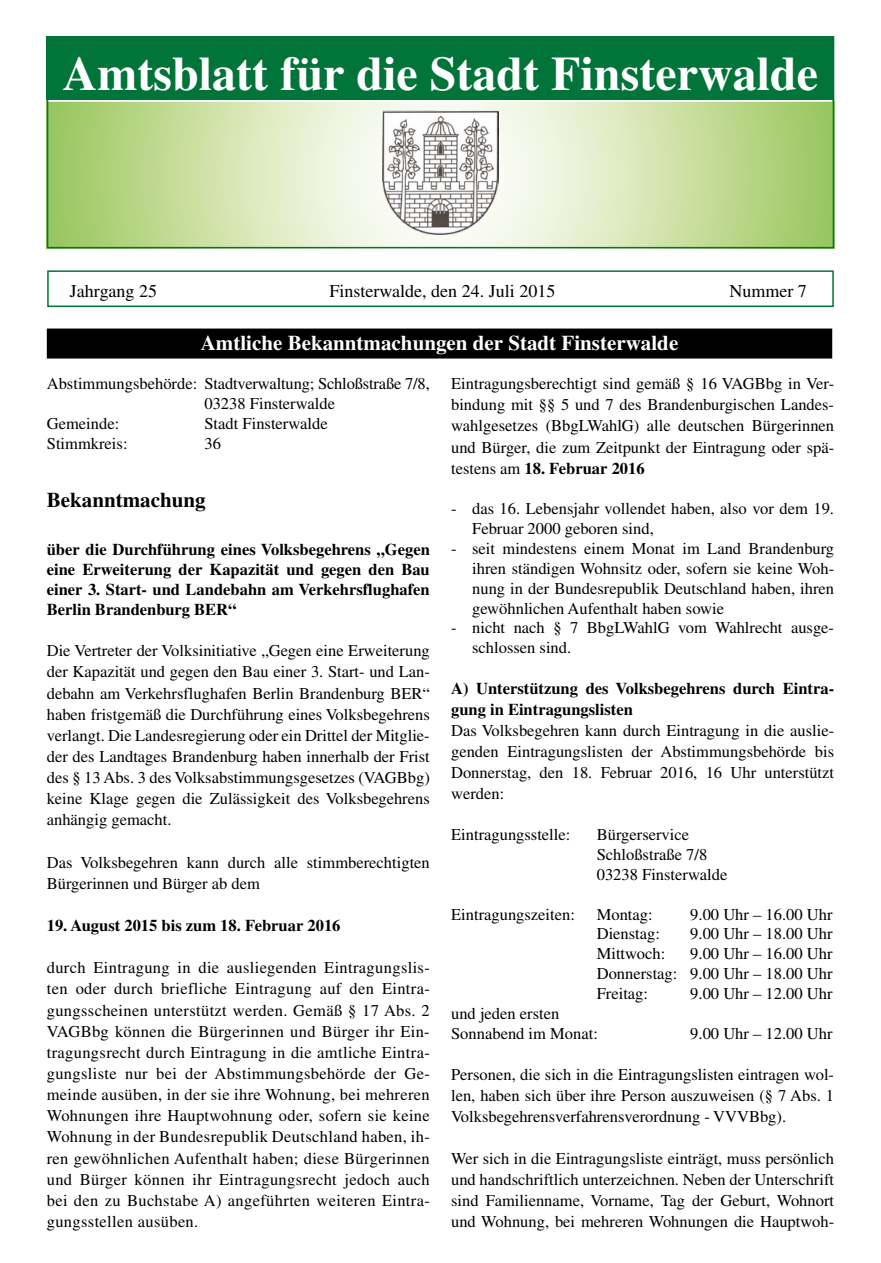
<style>
.page{position:relative;width:881px;height:1263px;background:#fff}
.page>*{position:absolute;margin:0;border:0;box-sizing:border-box;transform-origin:0 0}
.t1{font:700 48px "Times LT";color:#fff}
.t2{font:700 21px "Times LT";color:#fff}
.t3{font:700 21px "Times LT";color:#000}
.t4{font:18px "Times LT";color:#000}
.t5{font:16.5px/21.1px "Times LT";color:#000;text-align:justify}
.t6{font:700 16.5px/20px "Times LT";color:#000;text-align:justify}
.s1{font-weight:700}
</style>
<div class="page">
<div style="left:47px;top:270px;width:786px;height:37px;border:2px solid #007439"></div>
<svg style="left:47px;top:102px;width:786px;height:147px;background:#cedfaf"></svg>
<div style="left:47px;top:36px;width:786px;height:64px;background:#007439"></div>
<div style="left:47px;top:37px;width:786px;height:211px;border:2px solid #007439"></div>
<div style="left:47px;top:328px;width:784px;height:30px;background:#8a8a8a"></div>
<div style="left:47px;top:329px;width:784px;height:30px;background:#000"></div>
<h1 class="t1" style="left:63px;top:45px;width:756px">Amtsblatt für die Stadt Finsterwalde</h1>
<p class="t4" style="left:70px;top:281px;width:89px">Jahrgang 25</p>
<p class="t4" style="left:329px;top:281px;width:227px">Finsterwalde, den 24. Juli 2015</p>
<p class="t4" style="left:729px;top:281px;width:79px">Nummer 7</p>
<p class="t2" style="left:201px;top:330px;width:479px">Amtliche Bekanntmachungen der Stadt Finsterwalde</p>
<p class="t5" style="left:47px;top:373px;width:384px">Abstimmungsbehörde: Stadtverwaltung; Schloßstraße 7/8,</p>
<p class="t5" style="left:204px;top:393px;width:132px">03238 Finsterwalde</p>
<p class="t5" style="left:47px;top:413px;width:74px">Gemeinde:</p>
<p class="t5" style="left:204px;top:413px;width:125px">Stadt Finsterwalde</p>
<p class="t5" style="left:47px;top:433px;width:82px">Stimmkreis:</p>
<p class="t5" style="left:204px;top:433px;width:18px">36</p>
<p class="t5" style="left:451px;top:373px;width:384px">Eintragungsberechtigt sind gemäß § 16 VAGBbg in Ver&shy;bindung mit §§ 5 und 7 des Brandenburgischen Landes&shy;wahlgesetzes (BbgLWahlG) alle deutschen Bürgerinnen und Bürger, die zum Zeitpunkt der Eintragung oder spä&shy;testens am <span class="s1">18. Februar 2016</span></p>
<p class="t5" style="left:472px;top:499px;width:363px;line-height:19.8px;text-indent:-21px">- das 16. Lebensjahr vollendet haben, also vor dem 19.<br>Februar 2000 geboren sind,</p>
<p class="t5" style="left:472px;top:538px;width:363px;line-height:19.8px;text-indent:-21px">- seit mindestens einem Monat im Land Brandenburg ihren ständigen Wohnsitz oder, sofern sie keine Woh&shy;nung in der Bundesrepublik Deutschland haben, ihren gewöhnlichen Aufenthalt haben sowie</p>
<p class="t5" style="left:472px;top:618px;width:363px;line-height:19.8px;text-indent:-21px">- nicht nach § 7 BbgLWahlG vom Wahlrecht ausge&shy;schlossen sind.</p>
<p class="t6" style="left:451px;top:678px;width:384px;line-height:21px">A) Unterstützung des Volksbegehrens durch Eintra&shy;gung in Eintragungslisten</p>
<p class="t5" style="left:451px;top:720px;width:384px">Das Volksbegehren kann durch Eintragung in die auslie&shy;genden Eintragungslisten der Abstimmungsbehörde bis Donnerstag, den 18. Februar 2016, 16 Uhr unterstützt werden:</p>
<p class="t5" style="left:451px;top:824px;width:121px">Eintragungsstelle:</p>
<p class="t5" style="left:596px;top:825px;width:132px;line-height:19.8px;text-align:left">Bürgerservice<br>Schloßstraße 7/8<br>03238 Finsterwalde</p>
<p class="t5" style="left:451px;top:903px;width:125px">Eintragungszeiten:</p>
<p class="t5" style="left:596px;top:903px;width:57px">Montag:</p>
<p class="t5" style="left:690px;top:903px;width:144px">9.00 Uhr – 16.00 Uhr</p>
<p class="t5" style="left:596px;top:923px;width:65px">Dienstag:</p>
<p class="t5" style="left:690px;top:923px;width:144px">9.00 Uhr – 18.00 Uhr</p>
<p class="t5" style="left:596px;top:943px;width:70px">Mittwoch:</p>
<p class="t3" style="left:47px;top:487px;width:160px">Bekanntmachung</p>
<p class="t6" style="left:47px;top:540px;width:384px">über die Durchführung eines Volksbegehrens „Gegen eine Erweiterung der Kapazität und gegen den Bau einer 3. Start- und Landebahn am Verkehrsflughafen Berlin Brandenburg BER“</p>
<p class="t5" style="left:47px;top:640px;width:384px">Die Vertreter der Volksinitiative „Gegen eine Erweiterung der Kapazität und gegen den Bau einer 3. Start- und Lan&shy;debahn am Verkehrsflughafen Berlin Brandenburg BER“ haben fristgemäß die Durchführung eines Volksbegehrens verlangt. Die Landesregierung oder ein Drittel der Mitglie&shy;der des Landtages Brandenburg haben innerhalb der Frist des § 13 Abs. 3 des Volksabstimmungsgesetzes (VAGBbg) keine Klage gegen die Zulässigkeit des Volksbegehrens anhängig gemacht.</p>
<p class="t5" style="left:47px;top:851px;width:384px">Das Volksbegehren kann durch alle stimmberechtigten<br>Bürgerinnen und Bürger ab dem</p>
<p class="t6" style="left:47px;top:915px;width:295px">19. August 2015 bis zum 18. Februar 2016</p>
<p class="t5" style="left:47px;top:957px;width:384px">durch Eintragung in die ausliegenden Eintragungslis&shy;ten oder durch briefliche Eintragung auf den Eintra&shy;gungsscheinen unterstützt werden. Gemäß § 17 Abs. 2<br>VAGBbg können die Bürgerinnen und Bürger ihr Ein&shy;tragungsrecht durch Eintragung in die amtliche Eintra&shy;gungsliste nur bei der Abstimmungsbehörde der Ge&shy;meinde ausüben, in der sie ihre Wohnung, bei mehreren Wohnungen ihre Hauptwohnung oder, sofern sie keine Wohnung in der Bundesrepublik Deutschland haben, ih&shy;ren gewöhnlichen Aufenthalt haben; diese Bürgerinnen und Bürger können ihr Eintragungsrecht jedoch auch bei den zu Buchstabe A) angeführten weiteren Eintra&shy;gungsstellen ausüben.</p>
<p class="t5" style="left:596px;top:944px;width:237px;line-height:19.8px;text-indent:93px">9.00 Uhr – 16.00 Uhr Donnerstag: 9.00 Uhr – 18.00 Uhr Freitag:</p>
<p class="t5" style="left:690px;top:983px;width:144px">9.00 Uhr – 12.00 Uhr</p>
<p class="t5" style="left:451px;top:1003px;width:148px;line-height:19.8px">und jeden ersten<br>Sonnabend im Monat:</p>
<p class="t5" style="left:690px;top:1022px;width:144px">9.00 Uhr – 12.00 Uhr</p>
<p class="t5" style="left:451px;top:1063px;width:384px">Personen, die sich in die Eintragungslisten eintragen wol&shy;len, haben sich über ihre Person auszuweisen (§ 7 Abs. 1<br>Volksbegehrensverfahrensverordnung - VVVBbg).</p>
<p class="t5" style="left:451px;top:1147px;width:384px">Wer sich in die Eintragungsliste einträgt, muss persönlich und handschriftlich unterzeichnen. Neben der Unterschrift sind Familienname, Vorname, Tag der Geburt, Wohnort und Wohnung, bei mehreren Wohnungen die Hauptwoh-</p>
</div>
